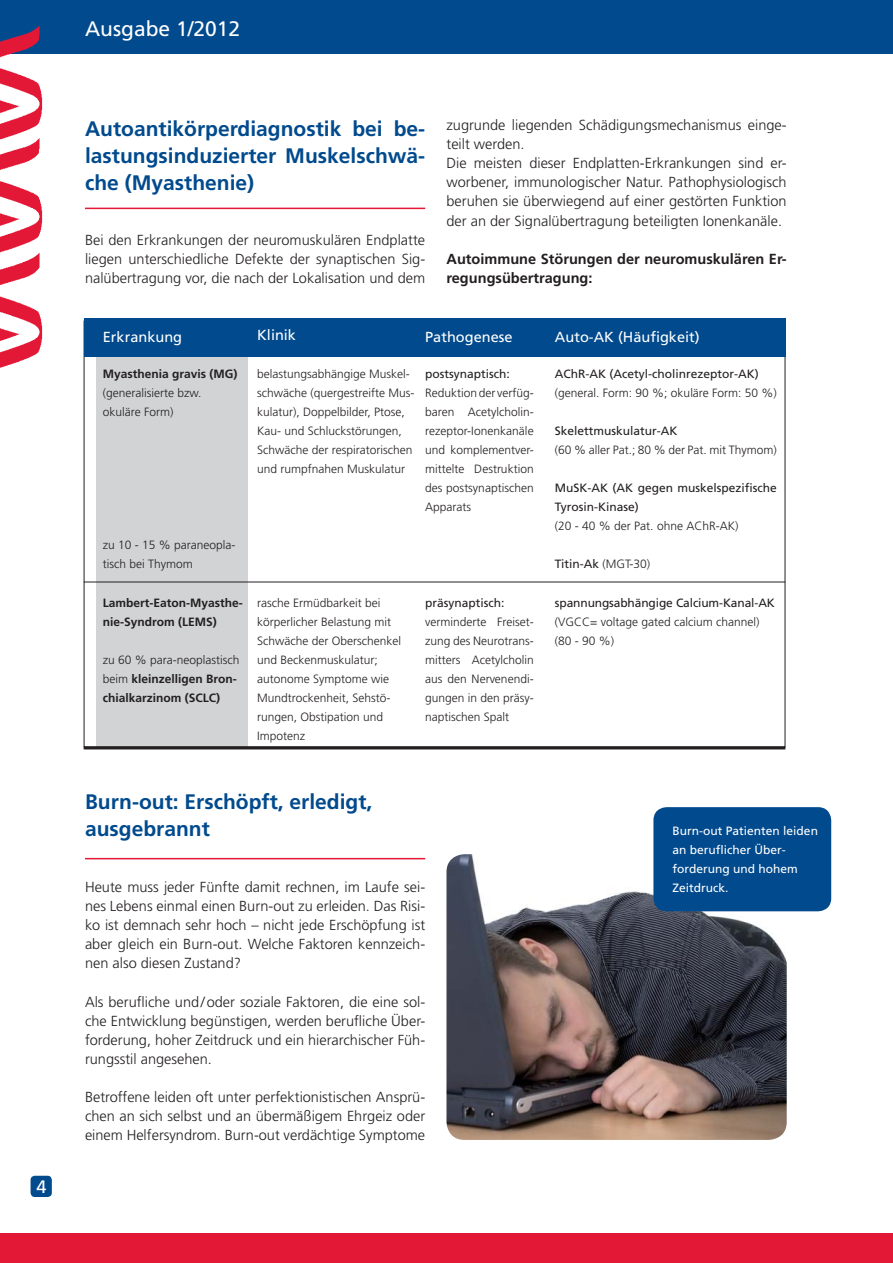
<style>
.page{position:relative;width:893px;height:1263px;background:#fff}
.page>*{position:absolute;margin:0;border:0;box-sizing:border-box;transform-origin:0 0}
.t1{font:700 21px/27px "Frutiger";color:#004a8d;text-align:justify}
.t2{font:21px "Frutiger";color:#fff}
.t3{font:18px "Frutiger";color:#fff}
.t4{font:300 14.55px/19px "Frutiger";color:#231f20;text-align:justify}
.t5{font:700 14.55px/19px "Frutiger";color:#231f20}
.t6{font:14.55px "Frutiger";color:#fff}
.t7{font:300 12px/19px "Frutiger";color:#231f20}
.t8{font:12px/19px "Frutiger";color:#231f20}
.t9{font:700 12px/19px "Frutiger";color:#231f20}
.t10{font:12px/19px "Frutiger";color:#fff}
.s1{font-weight:300}
</style>
<div class="page">
<div style="left:0;top:1233px;width:893px;height:30px;background:#e31836"></div>
<div style="left:0;top:0;width:893px;height:53px;background:#004a8d"></div>
<hr style="left:85px;top:208px;width:340px;height:1px;background:#e31836">
<hr style="left:85px;top:858px;width:340px;height:1px;background:#e31836">
<div style="left:31px;top:1176px;width:21px;height:21px;background:#004a8d;border-radius:4px"></div>
<img style="left:0;top:25px;width:54px;height:343px">
<img style="left:446px;top:854px;width:341px;height:286px;border-radius:18px">
<div style="left:653px;top:807px;width:178px;height:104px;background:#004a8d;border-radius:13px"></div>
<div style="left:96px;top:353px;width:152px;height:394px;background:#d1d3d4"></div>
<div style="left:84px;top:319px;width:701px;height:38px;background:#004a8d"></div>
<hr style="left:84px;top:582px;width:701px;height:1px;background:#231f20">
<hr style="left:84px;top:746px;width:701px;height:3px;background:#231f20">
<p class="t3" style="left:36px;top:1179px;width:12px">4</p>
<h1 class="t2" style="left:85px;top:20px;width:157px">Ausgabe 1/2012</h1>
<h1 class="t1" style="left:85px;top:117px;width:342px">Autoantikörperdiagnostik bei be&shy;lastungsinduzierter Muskelschwä&shy;che (Myasthenie)</h1>
<p class="t4" style="left:85px;top:231px;width:342px">Bei den Erkrankungen der neuromuskulären Endplatte liegen unterschiedliche Defekte der synaptischen Sig&shy;nalübertragung vor, die nach der Lokalisation und dem</p>
<p class="t4" style="left:446px;top:117px;width:342px;text-align:left">zugrunde liegenden Schädigungsmechanismus einge&shy;teilt werden.<br>Die meisten dieser Endplatten-Erkrankungen sind er&shy;worbener, immunologischer Natur. Pathophysiologisch beruhen sie überwiegend auf einer gestörten Funktion der an der Signalübertragung beteiligten Ionenkanäle.</p>
<p class="t5" style="left:446px;top:250px;width:342px">Autoimmune Störungen der neuromuskulären Er&shy;regungsübertragung:</p>
<p class="t6" style="left:103px;top:331px;width:81px">Erkrankung</p>
<p class="t9" style="left:103px;top:365px;width:136px">Myasthenia gravis (MG)</p>
<p class="t7" style="left:103px;top:384px;width:100px">(generalisierte bzw. okuläre Form)</p>
<p class="t7" style="left:103px;top:537px;width:134px">zu 10 - 15 % paraneopla&shy;tisch bei Thymom</p>
<p class="t9" style="left:103px;top:594px;width:142px">Lambert-Eaton-Myasthe&shy;nie-Syndrom (LEMS)</p>
<p class="t9" style="left:103px;top:651px;width:138px"><span class="s1">zu 60 % para-neoplastisch beim</span> kleinzelligen Bron&shy;chialkarzinom (SCLC)</p>
<p class="t6" style="left:257px;top:329px;width:40px">Klinik</p>
<p class="t7" style="left:257px;top:365px;width:159px">belastungsabhängige Muskel&shy;schwäche (quergestreifte Mus&shy;kulatur), Doppelbilder, Ptose,<br>Kau- und Schluckstörungen,<br>Schwäche der respiratorischen und rumpfnahen Muskulatur</p>
<p class="t6" style="left:425px;top:331px;width:89px">Pathogenese</p>
<p class="t8" style="left:425px;top:365px;width:86px">postsynaptisch:</p>
<p class="t7" style="left:425px;top:384px;width:110px;text-align:justify">Reduktion der verfüg&shy;baren Acetylcholin&shy;rezeptor-Ionenkanäle und komplementver&shy;mittelte Destruktion des postsynaptischen Apparats</p>
<p class="t7" style="left:257px;top:594px;width:146px">rasche Ermüdbarkeit bei körperlicher Belastung mit<br>Schwäche der Oberschenkel und Beckenmuskulatur; autonome Symptome wie<br>Mundtrockenheit, Sehstö&shy;rungen, Obstipation und<br>Impotenz</p>
<p class="t8" style="left:425px;top:594px;width:81px">präsynaptisch:</p>
<p class="t7" style="left:425px;top:613px;width:110px;text-align:justify">verminderte Freiset&shy;zung des Neurotrans&shy;mitters Acetylcholin aus den Nervenendi&shy;gungen in den präsy&shy;naptischen Spalt</p>
<h1 class="t1" style="left:85px;top:790px;width:289px">Burn-out: Erschöpft, erledigt, ausgebrannt</h1>
<p class="t4" style="left:85px;top:879px;width:342px">Heute muss jeder Fünfte damit rechnen, im Laufe sei&shy;nes Lebens einmal einen Burn-out zu erleiden. Das Risi&shy;ko ist demnach sehr hoch – nicht jede Erschöpfung ist aber gleich ein Burn-out. Welche Faktoren kennzeich&shy;nen also diesen Zustand?</p>
<p class="t4" style="left:85px;top:993px;width:342px">Als berufliche und/oder soziale Faktoren, die eine sol&shy;che Entwicklung begünstigen, werden berufliche Über&shy;forderung, hoher Zeitdruck und ein hierarchischer Füh&shy;rungsstil angesehen.</p>
<p class="t4" style="left:85px;top:1088px;width:342px">Betroffene leiden oft unter perfektionistischen Ansprü&shy;chen an sich selbst und an übermäßigem Ehrgeiz oder einem Helfersyndrom. Burn-out verdächtige Symptome</p>
<p class="t6" style="left:555px;top:331px;width:146px">Auto-AK (Häufigkeit)</p>
<p class="t8" style="left:555px;top:365px;width:205px">AChR-AK (Acetyl-cholinrezeptor-AK)</p>
<p class="t7" style="left:555px;top:384px;width:223px">(general. Form: 90 %; okuläre Form: 50 %)</p>
<p class="t8" style="left:555px;top:422px;width:124px">Skelettmuskulatur-AK</p>
<p class="t7" style="left:555px;top:441px;width:223px">(60 % aller Pat.; 80 % der Pat. mit Thymom)</p>
<p class="t8" style="left:555px;top:479px;width:223px">MuSK-AK (AK gegen muskelspezifische<br>Tyrosin-Kinase)</p>
<p class="t7" style="left:555px;top:518px;width:185px">(20 - 40 % der Pat. ohne AChR-AK)</p>
<p class="t8" style="left:555px;top:556px;width:97px">Titin-Ak <span class="s1">(MGT-30)</span></p>
<p class="t8" style="left:555px;top:594px;width:221px">spannungsabhängige Calcium-Kanal-AK</p>
<p class="t7" style="left:555px;top:613px;width:206px">(VGCC= voltage gated calcium channel) (80 - 90 %)</p>
<p class="t10" style="left:672px;top:822px;width:147px">Burn-out Patienten leiden an beruflicher Über&shy;forderung und hohem<br>Zeitdruck.</p>
</div>
